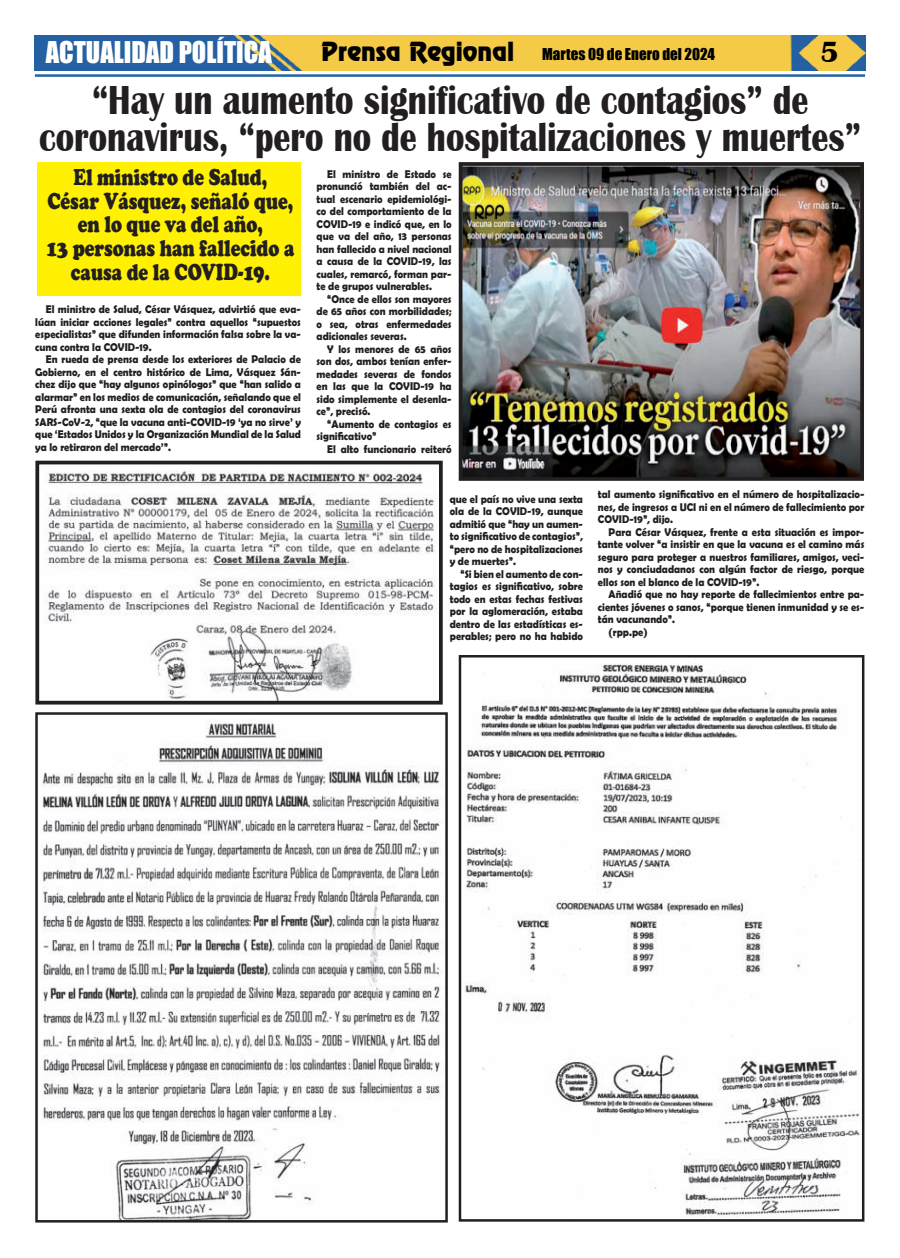
<style>
.page{position:relative;width:900px;height:1258px;background:#fff}
.page>*{position:absolute;margin:0;border:0;box-sizing:border-box;transform-origin:0 0}
.t1{font:700 41.62px/36.2px "Britannic";color:#231f20;text-align:center;scale:.82 1}
.t2{font:700 30px "Britannic";color:#020000}
.t3{font:27.5px "Impact";color:#fff;scale:.96 1}
.t4{font:900 23.75px/23.8px "Cooper";color:#231f20;text-align:center;scale:.77 1}
.t5{font:15px "Impact";color:#000}
.t6{font:700 11.25px/12.5px "Berlin Sans FB Demi";color:#231f20;text-align:justify;scale:.92 1}
.s1{font-family:"Renfrew Normal";font-size:23.75px;color:#020000}
</style>
<div class="page">
<hr style="left:35px;top:74px;width:830px;height:3px;background:#2361a2">
<img style="left:35px;top:35px;width:830px;height:36px">
<img style="left:465px;top:663px;width:395px;height:555px">
<div style="left:459px;top:655px;width:405px;height:567px;border:3px solid #231f20"></div>
<img style="left:45px;top:471px;width:392px;height:228px">
<div style="left:35px;top:461px;width:408px;height:243px;border:4px solid #231f20"></div>
<img style="left:42px;top:722px;width:402px;height:496px">
<div style="left:35px;top:712px;width:413px;height:510px;border:3px solid #231f20"></div>
<img style="left:464px;top:167px;width:395px;height:309px">
<div style="left:459px;top:162px;width:405px;height:319px;border:4px solid #231f20"></div>
<div style="left:38px;top:162px;width:263px;height:134px;background:#fff101"></div>
<h3 class="t3" style="left:46px;top:37px;width:237px">ACTUALIDAD POLÍTICA</h3>
<h3 class="t5" style="left:321px;top:46px;width:395px"><span class="s1">Prensa Regional</span> Martes 09 de Enero del 2024</h3>
<h2 class="t2" style="left:821px;top:37px;width:20px">5</h2>
<h1 class="t1" style="left:39px;top:82px;width:1004px">“Hay un aumento significativo de contagios” de coronavirus, “pero no de hospitalizaciones y muertes”</h1>
<h3 class="t4" style="left:46px;top:167px;width:324px">El ministro de Salud,<br>César Vásquez, señaló que, en lo que va del año,<br>13 personas han fallecido a causa de la COVID-19.</h3>
<p class="t6" style="left:35px;top:304px;width:290px;text-indent:11px">El ministro de Salud, César Vásquez, advirtió que eva&shy;lúan iniciar acciones legales” contra aquellos “supuestos especialistas” que difunden información falsa sobre la va&shy;cuna contra la COVID-19.</p>
<p class="t6" style="left:35px;top:354px;width:290px;text-indent:11px">En rueda de prensa desde los exteriores de Palacio de Gobierno, en el centro histórico de Lima, Vásquez Sán&shy;chez dijo que “hay algunos opinólogos” que “han salido a alarmar” en los medios de comunicación, señalando que el Perú afronta una sexta ola de contagios del coronavirus SARS-CoV-2, “que la vacuna anti-COVID-19 ‘ya no sirve’ y que ‘Estados Unidos y la Organización Mundial de la Salud ya lo retiraron del mercado’”.</p>
<p class="t6" style="left:317px;top:168px;width:148px;text-indent:11px">El ministro de Estado se pronunció también del ac&shy;tual escenario epidemiológi&shy;co del comportamiento de la COVID-19 e indicó que, en lo que va del año, 13 personas han fallecido a nivel nacional a causa de la COVID-19, las cuales, remarcó, forman par&shy;te de grupos vulnerables.</p>
<p class="t6" style="left:317px;top:293px;width:148px;text-indent:11px">“Once de ellos son mayores de 65 años con morbilidades; o sea, otras enfermedades adicionales severas.</p>
<p class="t6" style="left:317px;top:343px;width:148px;text-indent:11px">Y los menores de 65 años son dos, ambos tenían enfer&shy;medades severas de fondos en las que la COVID-19 ha sido simplemente el desenla&shy;ce”, precisó.</p>
<p class="t6" style="left:317px;top:418px;width:148px;text-indent:11px">“Aumento de contagios es significativo”</p>
<p class="t6" style="left:327px;top:443px;width:137px">El alto funcionario reiteró</p>
<p class="t6" style="left:450px;top:493px;width:146px">que el país no vive una sexta ola de la COVID-19, aunque admitió que “hay un aumen&shy;to significativo de contagios”, “pero no de hospitalizaciones y de muertes”.</p>
<p class="t6" style="left:450px;top:568px;width:146px;text-indent:11px">“Si bien el aumento de con&shy;tagios es significativo, sobre todo en estas fechas festivas por la aglomeración, estaba dentro de las estadísticas es&shy;perables; pero no ha habido</p>
<p class="t6" style="left:598px;top:488px;width:291px">tal aumento significativo en el número de hospitalizacio&shy;nes, de ingresos a UCI ni en el número de fallecimiento por COVID-19”, dijo.</p>
<p class="t6" style="left:598px;top:526px;width:291px;text-indent:11px">Para César Vásquez, frente a esta situación es impor&shy;tante volver “a insistir en que la vacuna es el camino más seguro para proteger a nuestros familiares, amigos, veci&shy;nos y conciudadanos con algún factor de riesgo, porque ellos son el blanco de la COVID-19”.</p>
<p class="t6" style="left:609px;top:589px;width:280px">Añadió que no hay reporte de fallecimientos entre pa-</p>
<p class="t6" style="left:598px;top:601px;width:291px">cientes jóvenes o sanos, “porque tienen inmunidad y se es-</p>
<p class="t6" style="left:598px;top:614px;width:85px">tán vacunando”.</p>
<p class="t6" style="left:609px;top:626px;width:44px">(rpp.pe)</p>
</div>
